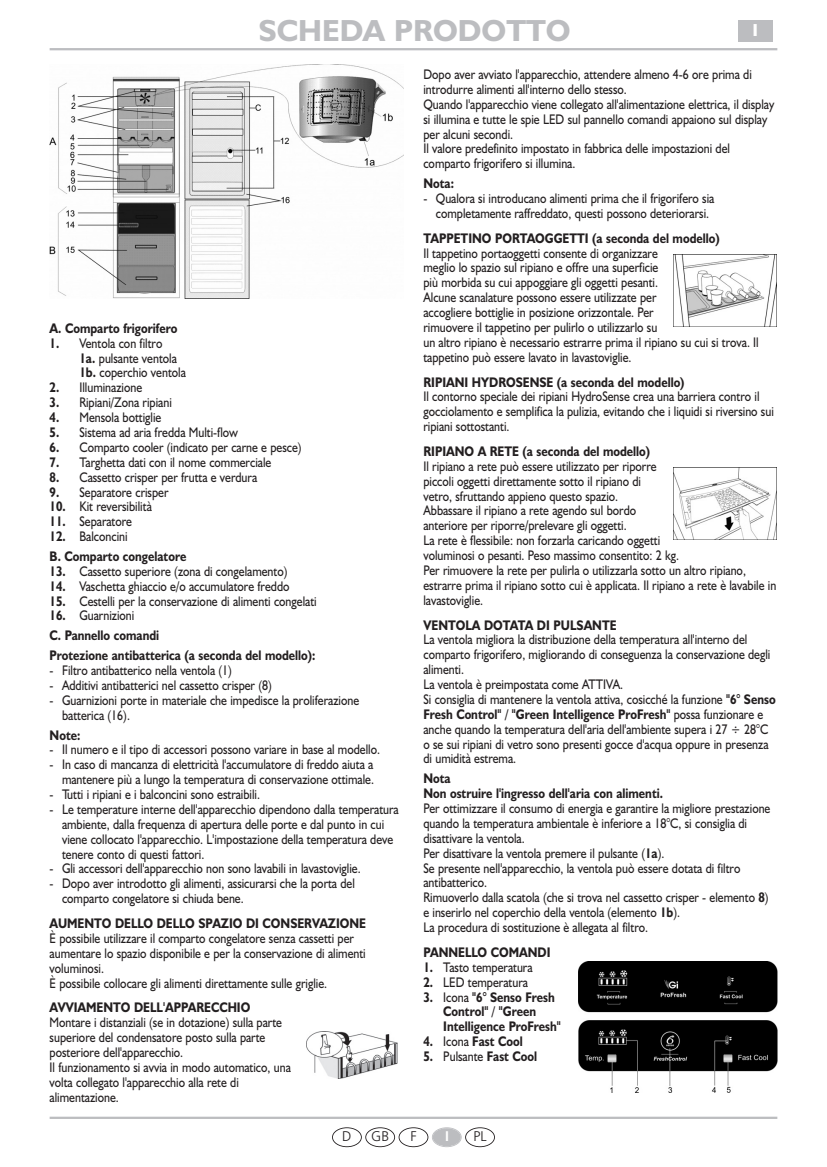
<style>
.page{position:relative;width:827px;height:1167px;background:#fff}
.page>*{position:absolute;margin:0;border:0;box-sizing:border-box;transform-origin:0 0}
.t1{font:700 30.62px "Humanist 521 BT";color:#bcbdc0}
.t2{font:700 17.5px "Humanist 521 BT";color:#fff}
.t3{font:14px/14.9px "Humanist 521 BT";color:#231f20;scale:.85 1}
.t4{font:700 14px/19.8px "Humanist 521 BT";color:#231f20;scale:.85 1}
.t5{font:300 14px "Frutiger";color:#231f20}
.t6{font:700 14px "Frutiger";color:#fff}
.s1{font-weight:700}
.s2{font-weight:400}
</style>
<div class="page">
<img style="left:50px;top:65px;width:354px;height:233px">
<img style="left:307px;top:1032px;width:90px;height:46px">
<hr style="left:50px;top:48px;width:727px;height:2px;background:#bcbdc0">
<div style="left:737px;top:20px;width:35px;height:21px;background:#bcbdc0"></div>
<img style="left:673px;top:255px;width:103px;height:72px">
<img style="left:673px;top:467px;width:103px;height:72px">
<img style="left:578px;top:961px;width:199px;height:131px">
<hr style="left:50px;top:1116px;width:727px;height:3px;background:#bcbdc0">
<div style="left:398px;top:1127px;width:30px;height:20px;border:2px solid #231f20;border-radius:50%"></div>
<div style="left:432px;top:1128px;width:28px;height:18px;background:#bcbdc0;border-radius:50%"></div>
<div style="left:432px;top:1127px;width:29px;height:20px;border:2px solid #bcbdc0;border-radius:50%"></div>
<div style="left:365px;top:1127px;width:30px;height:20px;border:2px solid #231f20;border-radius:50%"></div>
<div style="left:465px;top:1127px;width:30px;height:20px;border:2px solid #231f20;border-radius:50%"></div>
<div style="left:332px;top:1127px;width:30px;height:20px;border:2px solid #231f20;border-radius:50%"></div>
<h1 class="t1" style="left:258px;top:20px;width:313px">SCHEDA PRODOTTO</h1>
<p class="t2" style="left:752px;top:24px;width:7px">I</p>
<p class="t4" style="left:50px;top:320px;width:152px">A. Comparto frigorifero</p>
<p class="t3" style="left:79px;top:337px;width:127px;text-indent:-30px"><span class="s1">1.</span> Ventola con filtro<br><span class="s1">1a.</span> pulsante ventola<br><span class="s1">1b.</span> coperchio ventola</p>
<p class="t3" style="left:50px;top:382px;width:110px"><span class="s1">2.</span> Illuminazione</p>
<p class="t3" style="left:50px;top:397px;width:145px"><span class="s1">3.</span> Ripiani/Zona ripiani</p>
<p class="t3" style="left:50px;top:411px;width:133px"><span class="s1">4.</span> Mensola bottiglie</p>
<p class="t3" style="left:50px;top:426px;width:223px"><span class="s1">5.</span> Sistema ad aria fredda Multi-flow</p>
<p class="t3" style="left:50px;top:441px;width:298px"><span class="s1">6.</span> Comparto cooler (indicato per carne e pesce)</p>
<p class="t3" style="left:50px;top:456px;width:262px"><span class="s1">7.</span> Targhetta dati con il nome commerciale</p>
<p class="t3" style="left:50px;top:471px;width:246px"><span class="s1">8.</span> Cassetto crisper per frutta e verdura</p>
<p class="t3" style="left:50px;top:486px;width:141px"><span class="s1">9.</span> Separatore crisper</p>
<p class="t3" style="left:50px;top:501px;width:122px"><span class="s1">10.</span> Kit reversibilità</p>
<p class="t3" style="left:50px;top:516px;width:98px"><span class="s1">11.</span> Separatore</p>
<p class="t4" style="left:50px;top:528px;width:162px">12. <span class="s2">Balconcini<br></span>B. Comparto congelatore</p>
<p class="t3" style="left:50px;top:565px;width:281px"><span class="s1">13.</span> Cassetto superiore (zona di congelamento)</p>
<p class="t3" style="left:50px;top:580px;width:284px"><span class="s1">14.</span> Vaschetta ghiaccio e/o accumulatore freddo</p>
<p class="t3" style="left:50px;top:595px;width:316px"><span class="s1">15.</span> Cestelli per la conservazione di alimenti congelati</p>
<p class="t4" style="left:50px;top:607px;width:314px">16. <span class="s2">Guarnizioni<br></span>C. Pannello comandi<br>Protezione antibatterica (a seconda del modello):</p>
<p class="t3" style="left:50px;top:664px;width:216px">- Filtro antibatterico nella ventola (1)</p>
<p class="t3" style="left:50px;top:679px;width:263px">- Additivi antibatterici nel cassetto crisper (8)</p>
<p class="t3" style="left:62px;top:694px;width:351px;text-indent:-12px">- Guarnizioni porte in materiale che impedisce la proliferazione batterica (16).</p>
<p class="t4" style="left:50px;top:726px;width:38px">Note:</p>
<p class="t3" style="left:50px;top:744px;width:390px">- Il numero e il tipo di accessori possono variare in base al modello.</p>
<p class="t3" style="left:50px;top:758px;width:383px;text-align:right">- In caso di mancanza di elettricità l'accumulatore di freddo aiuta a mantenere più a lungo la temperatura di conservazione ottimale.</p>
<p class="t3" style="left:50px;top:788px;width:249px">- Tutti i ripiani e i balconcini sono estraibili.</p>
<p class="t3" style="left:62px;top:803px;width:397px;text-indent:-12px">- Le temperature interne dell'apparecchio dipendono dalla temperatura ambiente, dalla frequenza di apertura delle porte e dal punto in cui viene collocato l'apparecchio. L'impostazione della temperatura deve tenere conto di questi fattori.</p>
<p class="t3" style="left:50px;top:863px;width:367px">- Gli accessori dell'apparecchio non sono lavabili in lavastoviglie.</p>
<p class="t3" style="left:62px;top:877px;width:346px;text-indent:-12px">- Dopo aver introdotto gli alimenti, assicurarsi che la porta del comparto congelatore si chiuda bene.</p>
<p class="t4" style="left:50px;top:915px;width:374px">AUMENTO DELLO DELLO SPAZIO DI CONSERVAZIONE</p>
<p class="t3" style="left:50px;top:932px;width:373px">È possibile utilizzare il comparto congelatore senza cassetti per aumentare lo spazio disponibile e per la conservazione di alimenti voluminosi.<br>È possibile collocare gli alimenti direttamente sulle griglie.</p>
<p class="t4" style="left:50px;top:999px;width:238px">AVVIAMENTO DELL'APPARECCHIO</p>
<p class="t3" style="left:50px;top:1016px;width:285px">Montare i distanziali (se in dotazione) sulla parte superiore del condensatore posto sulla parte posteriore dell'apparecchio.<br>Il funzionamento si avvia in modo automatico, una volta collegato l'apparecchio alla rete di alimentazione.</p>
<p class="t3" style="left:423px;top:68px;width:414px">Dopo aver avviato l'apparecchio, attendere almeno 4-6 ore prima di introdurre alimenti all'interno dello stesso.<br>Quando l'apparecchio viene collegato all'alimentazione elettrica, il display si illumina e tutte le spie LED sul pannello comandi appaiono sul display per alcuni secondi.<br>Il valore predefinito impostato in fabbrica delle impostazioni del comparto frigorifero si illumina.</p>
<p class="t4" style="left:423px;top:175px;width:37px">Nota:</p>
<p class="t3" style="left:423px;top:192px;width:344px;text-align:center">- Qualora si introducano alimenti prima che il frigorifero sia completamente raffreddato, questi possono deteriorarsi.</p>
<p class="t4" style="left:423px;top:230px;width:350px">TAPPETINO PORTAOGGETTI (a seconda del modello)</p>
<p class="t3" style="left:423px;top:247px;width:396px">Il tappetino portaoggetti consente di organizzare<br>meglio lo spazio sul ripiano e offre una superficie<br>più morbida su cui appoggiare gli oggetti pesanti.<br>Alcune scanalature possono essere utilizzate per<br>accogliere bottiglie in posizione orizzontale. Per<br>rimuovere il tappetino per pulirlo o utilizzarlo su<br>un altro ripiano è necessario estrarre prima il ripiano su cui si trova. Il tappetino può essere lavato in lavastoviglie.</p>
<p class="t4" style="left:423px;top:373px;width:309px">RIPIANI HYDROSENSE (a seconda del modello)</p>
<p class="t3" style="left:423px;top:391px;width:414px">Il contorno speciale dei ripiani HydroSense crea una barriera contro il gocciolamento e semplifica la pulizia, evitando che i liquidi si riversino sui ripiani sottostanti.</p>
<p class="t4" style="left:423px;top:443px;width:268px">RIPIANO A RETE (a seconda del modello)</p>
<p class="t3" style="left:423px;top:460px;width:416px">Il ripiano a rete può essere utilizzato per riporre<br>piccoli oggetti direttamente sotto il ripiano di<br>vetro, sfruttando appieno questo spazio.<br>Abbassare il ripiano a rete agendo sul bordo<br>anteriore per riporre/prelevare gli oggetti.<br>La rete è flessibile: non forzarla caricando oggetti<br>voluminosi o pesanti. Peso massimo consentito: 2 kg.<br>Per rimuovere la rete per pulirla o utilizzarla sotto un altro ripiano, estrarre prima il ripiano sotto cui è applicata. Il ripiano a rete è lavabile in lavastoviglie.</p>
<p class="t4" style="left:423px;top:616px;width:229px">VENTOLA DOTATA DI PULSANTE</p>
<p class="t3" style="left:423px;top:634px;width:416px">La ventola migliora la distribuzione della temperatura all'interno del comparto frigorifero, migliorando di conseguenza la conservazione degli alimenti.<br>La ventola è preimpostata come ATTIVA.<br>Si consiglia di mantenere la ventola attiva, cosicché la funzione <span class="s1">"6° Senso Fresh Control" / "Green Intelligence ProFresh"</span> possa funzionare e anche quando la temperatura dell'aria dell'ambiente supera i 27 ÷ 28°C o se sui ripiani di vetro sono presenti gocce d'acqua oppure in presenza di umidità estrema.</p>
<p class="t4" style="left:423px;top:772px;width:283px;line-height:14.9px">Nota<br>Non ostruire l'ingresso dell'aria con alimenti.</p>
<p class="t3" style="left:423px;top:802px;width:410px">Per ottimizzare il consumo di energia e garantire la migliore prestazione quando la temperatura ambientale è inferiore a 18°C, si consiglia di disattivare la ventola.<br>Per disattivare la ventola premere il pulsante (<span class="s1">1a</span>).<br>Se presente nell'apparecchio, la ventola può essere dotata di filtro antibatterico.<br>Rimuoverlo dalla scatola (che si trova nel cassetto crisper - elemento <span class="s1">8</span>) e inserirlo nel coperchio della ventola (elemento <span class="s1">1b</span>).<br>La procedura di sostituzione è allegata al filtro.</p>
<p class="t4" style="left:423px;top:944px;width:151px">PANNELLO COMANDI</p>
<p class="t3" style="left:423px;top:961px;width:130px"><span class="s1">1.</span> Tasto temperatura</p>
<p class="t3" style="left:423px;top:976px;width:124px"><span class="s1">2.</span> LED temperatura</p>
<p class="t4" style="left:443px;top:991px;width:140px;line-height:14.9px;text-indent:-20px">3. <span class="s2">Icona</span> "6° Senso Fresh<br>Control" / "Green<br>Intelligence ProFresh"</p>
<p class="t4" style="left:423px;top:1033px;width:118px">4. <span class="s2">Icona</span> Fast Cool</p>
<p class="t4" style="left:423px;top:1048px;width:135px">5. <span class="s2">Pulsante</span> Fast Cool</p>
<p class="t5" style="left:342px;top:1131px;width:11px">D</p>
<p class="t5" style="left:371px;top:1131px;width:19px">GB</p>
<p class="t5" style="left:410px;top:1131px;width:8px">F</p>
<p class="t6" style="left:445px;top:1131px;width:5px">I</p>
<p class="t5" style="left:473px;top:1131px;width:15px">PL</p>
</div>
